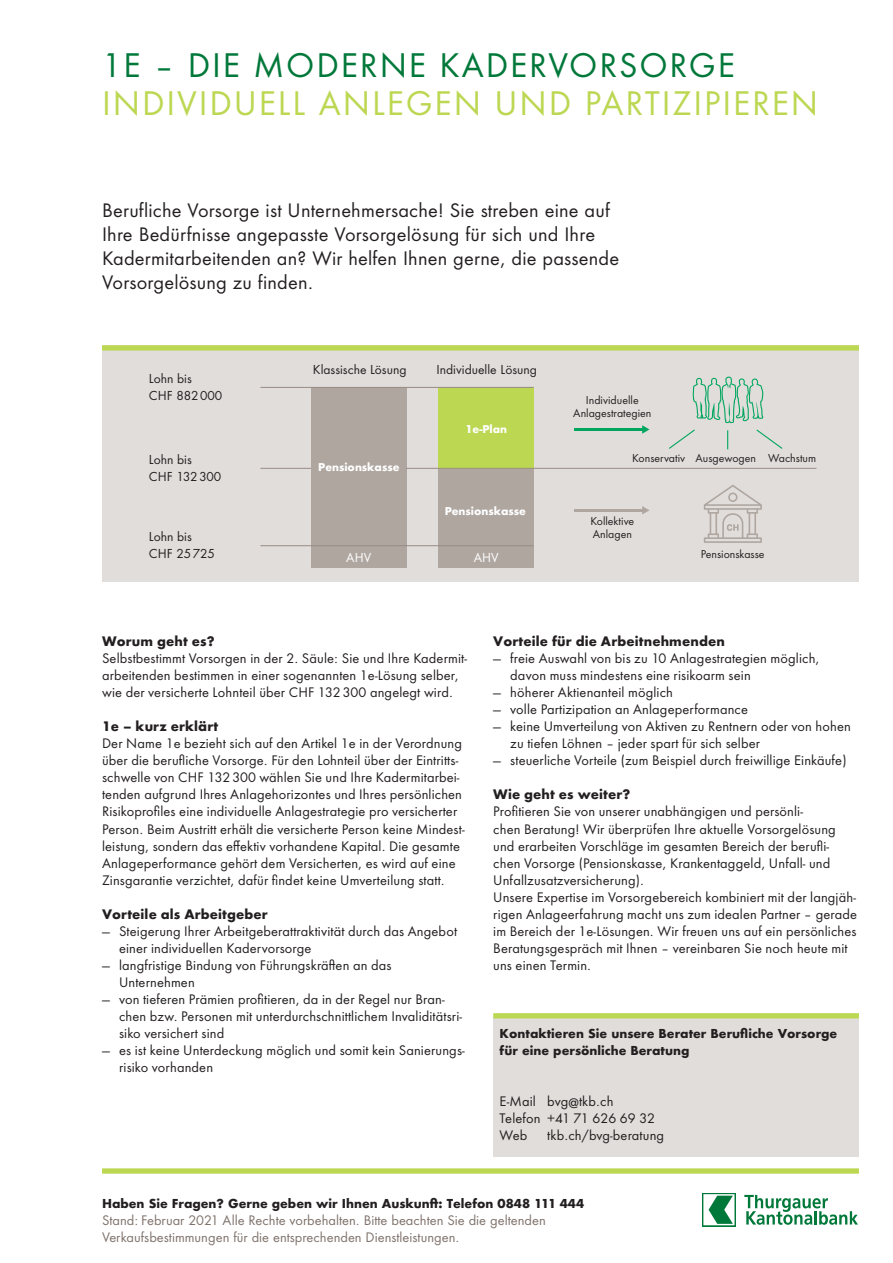
<style>
.page{position:relative;width:893px;height:1263px;background:#fff}
.page>*{position:absolute;margin:0;border:0;box-sizing:border-box;transform-origin:0 0}
.t1{font:31.5px "TKB Futura ND";letter-spacing:.06em;color:#bcd752}
.t2{font:31.5px "TKB Futura ND";letter-spacing:.06em;color:#00783a}
.t3{font:18px/23.9px "TKB Futura ND";letter-spacing:.01em;color:#231f20}
.t4{font:12.75px/17px "TKB Futura ND";letter-spacing:.01em;color:#231f20}
.t5{font:12.75px/17px "TKB Futura ND";color:#80736c}
.t6{font:700 12.75px "TKB Futura ND";letter-spacing:.01em;color:#231f20}
.t7{font:700 12px/17px "TKB Futura ND";color:#231f20}
.t8{font:12px/17px "TKB Futura ND";color:#231f20}
.t9{font:12px "TKB Futura ND";color:#fff}
.t10{font:10.5px/12.6px "TKB Futura ND";color:#231f20;text-align:center}
.t11{font:700 10.5px "TKB Futura ND";color:#fff}
</style>
<div class="page">
<div style="left:102px;top:1168px;width:757px;height:6px;background:#bcd752"></div>
<div style="left:702px;top:1193px;width:34px;height:33px;background:#8bc1a5"></div>
<svg style="left:744px;top:1195px;width:114px;height:30px"></svg>
<div style="left:703px;top:1194px;width:31px;height:31px;background:#fff"></div>
<svg style="left:709px;top:1196px;width:24px;height:28px"></svg>
<div style="left:493px;top:1017px;width:366px;height:140px;background:#e1dddb"></div>
<div style="left:493px;top:1013px;width:366px;height:5px;background:#bcd752"></div>
<div style="left:102px;top:345px;width:757px;height:237px;background:#e1dddb"></div>
<div style="left:102px;top:345px;width:757px;height:6px;background:#bcd752"></div>
<div style="left:439px;top:387px;width:95px;height:181px;background:#afa6a0"></div>
<div style="left:439px;top:387px;width:95px;height:81px;background:#bcd752"></div>
<div style="left:311px;top:387px;width:95px;height:181px;background:#afa6a0"></div>
<svg style="left:642px;top:425px;width:7px;height:9px"></svg>
<hr style="left:574px;top:428px;width:70px;height:3px;background:#00a65d">
<svg style="left:642px;top:506px;width:7px;height:8px"></svg>
<hr style="left:574px;top:509px;width:70px;height:2px;background:#afa6a0">
<svg style="left:669px;top:377px;width:114px;height:73px"></svg>
<svg style="left:704px;top:485px;width:58px;height:58px"></svg>
<hr style="left:260px;top:468px;width:556px;height:1px;background:#988c85">
<hr style="left:260px;top:387px;width:274px;height:1px;background:#988c85">
<hr style="left:260px;top:545px;width:274px;height:1px;background:#988c85">
<div style="left:311px;top:455px;width:95px;height:23px;background:#afa6a0"></div>
<h1 class="t2" style="left:102px;top:42px;width:634px">1E – DIE MODERNE KADERVORSORGE</h1>
<h1 class="t1" style="left:102px;top:80px;width:718px">INDIVIDUELL ANLEGEN UND PARTIZIPIEREN</h1>
<h2 class="t3" style="left:102px;top:197px;width:519px">Berufliche Vorsorge ist Unternehmersache! Sie streben eine auf Ihre Bedürfnisse angepasste Vorsorgelösung für sich und Ihre Kadermitarbeitenden an? Wir helfen Ihnen gerne, die passende Vorsorgelösung zu finden.</h2>
<p class="t8" style="left:149px;top:369px;width:75px">Lohn bis<br>CHF 882000</p>
<p class="t8" style="left:149px;top:451px;width:74px">Lohn bis<br>CHF 132300</p>
<p class="t8" style="left:149px;top:528px;width:68px">Lohn bis<br>CHF 25725</p>
<p class="t8" style="left:313px;top:361px;width:95px">Klassische Lösung</p>
<p class="t11" style="left:318px;top:460px;width:83px">Pensionskasse</p>
<p class="t8" style="left:436px;top:361px;width:102px">Individuelle Lösung</p>
<p class="t11" style="left:465px;top:422px;width:43px">1e-Plan</p>
<p class="t11" style="left:445px;top:504px;width:83px">Pensionskasse</p>
<p class="t9" style="left:346px;top:548px;width:26px">AHV</p>
<p class="t9" style="left:474px;top:548px;width:26px">AHV</p>
<p class="t10" style="left:573px;top:393px;width:80px">Individuelle<br>Anlagestrategien</p>
<p class="t10" style="left:632px;top:451px;width:125px">Konservativ Ausgewogen</p>
<p class="t10" style="left:768px;top:451px;width:50px">Wachstum</p>
<p class="t10" style="left:590px;top:515px;width:45px;text-align:left">Kollektive<br>Anlagen</p>
<p class="t10" style="left:701px;top:547px;width:65px">Pensionskasse</p>
<p class="t6" style="left:102px;top:633px;width:114px">Worum geht es?</p>
<p class="t4" style="left:102px;top:649px;width:366px">Selbstbestimmt Vorsorgen in der 2. Säule: Sie und Ihre Kadermit&shy;arbeitenden bestimmen in einer sogenannten 1e-Lösung selber, wie der versicherte Lohnteil über CHF 132300 angelegt wird.</p>
<p class="t6" style="left:102px;top:718px;width:118px">1e – kurz erklärt</p>
<p class="t4" style="left:102px;top:735px;width:364px">Der Name 1e bezieht sich auf den Artikel 1e in der Verordnung über die berufliche Vorsorge. Für den Lohnteil über der Eintritts&shy;schwelle von CHF 132300 wählen Sie und Ihre Kadermitarbei&shy;tenden aufgrund Ihres Anlagehorizontes und Ihres persönlichen Risikoprofiles eine individuelle Anlagestrategie pro versicherter Person. Beim Austritt erhält die versicherte Person keine Mindest&shy;leistung, sondern das effektiv vorhandene Kapital. Die gesamte Anlageperformance gehört dem Versicherten, es wird auf eine Zinsgarantie verzichtet, dafür findet keine Umverteilung statt.</p>
<p class="t6" style="left:102px;top:905px;width:167px">Vorteile als Arbeitgeber</p>
<p class="t4" style="left:119px;top:922px;width:339px;text-indent:-17px">— Steigerung Ihrer Arbeitgeberattraktivität durch das Angebot einer individuellen Kadervorsorge</p>
<p class="t4" style="left:119px;top:956px;width:274px;text-indent:-17px">— langfristige Bindung von Führungskräften an das<br>Unternehmen</p>
<p class="t4" style="left:119px;top:990px;width:345px;text-indent:-17px">— von tieferen Prämien profitieren, da in der Regel nur Bran&shy;chen bzw. Personen mit unterdurchschnittlichem Invaliditätsri&shy;siko versichert sind</p>
<p class="t4" style="left:119px;top:1041px;width:347px;text-indent:-17px">— es ist keine Unterdeckung möglich und somit kein Sanierungs&shy;risiko vorhanden</p>
<p class="t6" style="left:493px;top:633px;width:233px">Vorteile für die Arbeitnehmenden</p>
<p class="t4" style="left:510px;top:649px;width:311px;text-indent:-17px">— freie Auswahl von bis zu 10 Anlagestrategien möglich, davon muss mindestens eine risikoarm sein</p>
<p class="t4" style="left:493px;top:683px;width:181px">— höherer Aktienanteil möglich</p>
<p class="t4" style="left:493px;top:700px;width:256px">— volle Partizipation an Anlageperformance</p>
<p class="t4" style="left:510px;top:717px;width:342px;text-indent:-17px">— keine Umverteilung von Aktiven zu Rentnern oder von hohen zu tiefen Löhnen – jeder spart für sich selber</p>
<p class="t4" style="left:493px;top:752px;width:355px">— steuerliche Vorteile (zum Beispiel durch freiwillige Einkäufe)</p>
<p class="t6" style="left:493px;top:786px;width:139px">Wie geht es weiter?</p>
<p class="t4" style="left:493px;top:803px;width:365px">Profitieren Sie von unserer unabhängigen und persönli-<br>chen Beratung! Wir überprüfen Ihre aktuelle Vorsorgelösung und erarbeiten Vorschläge im gesamten Bereich der berufli&shy;chen Vorsorge (Pensionskasse, Krankentaggeld, Unfall- und Unfallzusatzversicherung).<br>Unsere Expertise im Vorsorgebereich kombiniert mit der langjäh&shy;rigen Anlageerfahrung macht uns zum idealen Partner – gerade im Bereich der 1e-Lösungen. Wir freuen uns auf ein persönliches Beratungsgespräch mit Ihnen – vereinbaren Sie noch heute mit uns einen Termin.</p>
<p class="t7" style="left:500px;top:1025px;width:339px">Kontaktieren Sie unsere Berater Berufliche Vorsorge für eine persönliche Beratung</p>
<p class="t4" style="left:500px;top:1092px;width:157px">E-Mail bvg@tkb.ch<br>Telefon +41 71 626 69 32<br>Web</p>
<p class="t4" style="left:547px;top:1126px;width:118px">tkb.ch/bvg-beratung</p>
<p class="t7" style="left:102px;top:1195px;width:484px">Haben Sie Fragen? Gerne geben wir Ihnen Auskunft: Telefon 0848 111 444</p>
<p class="t5" style="left:102px;top:1211px;width:445px">Stand: Februar 2021 Alle Rechte vorbehalten. Bitte beachten Sie die geltenden<br>Verkaufsbestimmungen für die entsprechenden Dienstleistungen.</p>
</div>
